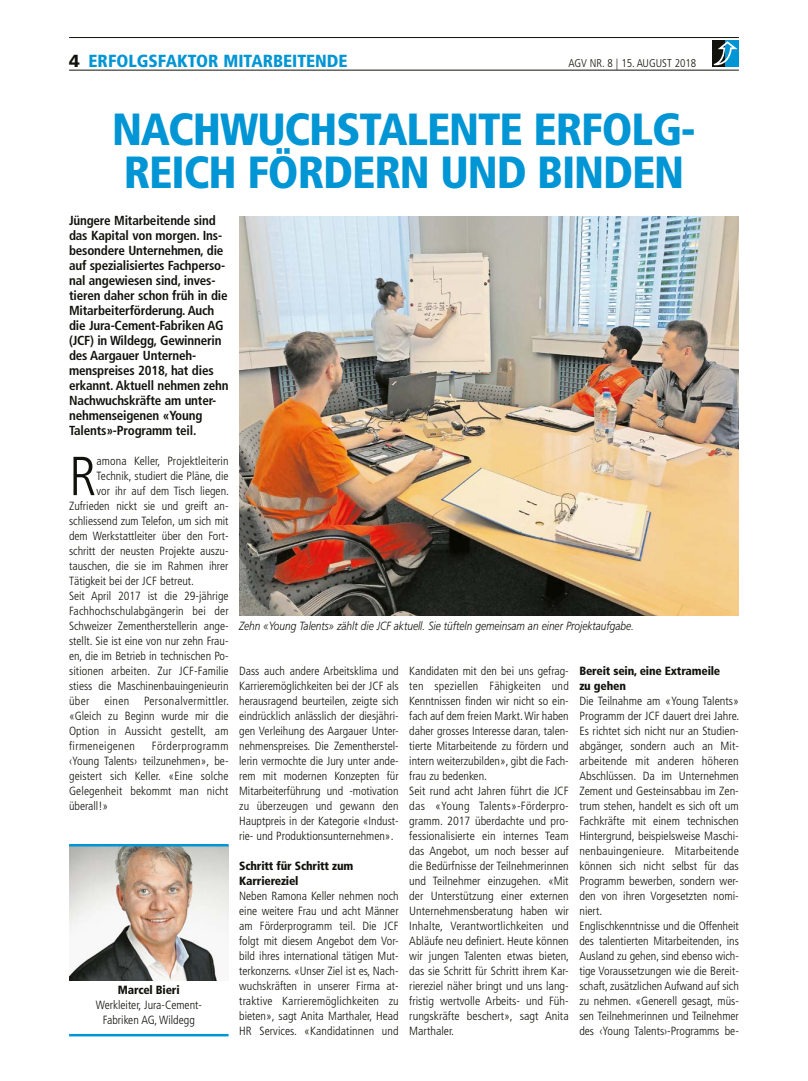
<style>
.page{position:relative;width:808px;height:1081px;background:#fff}
.page>*{position:absolute;margin:0;border:0;box-sizing:border-box;transform-origin:0 0}
.t1{font:300 condensed 54.88px "Frutiger";color:#12120d}
.t2{font:900 condensed 45px/42.5px "Frutiger";letter-spacing:-.025em;color:#0095d4}
.t3{font:900 condensed 17.5px "Frutiger";color:#0095d4}
.t4{font:700 condensed 13.12px/15px "Frutiger";letter-spacing:-.015em;color:#12120d}
.t5{font:300 condensed 11.88px/15px "Frutiger";color:#12120d;text-align:justify}
.t6{font:italic 300 11.88px "Frutiger";color:#12120d;scale:.85 1}
.t7{font:900 condensed 11.88px/15px "Frutiger";letter-spacing:-.015em;color:#12120d}
.t8{font:300 condensed 11.25px "Frutiger";color:#12120d}
.s1{font-stretch:normal;color:#12120d}
</style>
<div class="page">
<hr style="left:69px;top:70px;width:670px;height:1px;background:#12120d">
<hr style="left:69px;top:37px;width:670px;height:1px;background:#12120d">
<svg style="left:713px;top:40px;width:13px;height:27px"></svg>
<div style="left:726px;top:40px;width:13px;height:27px;background:#0095d4"></div>
<svg style="left:714px;top:41px;width:24px;height:24px"></svg>
<img style="left:239px;top:216px;width:500px;height:399px">
<img style="left:69px;top:846px;width:160px;height:134px">
<hr style="left:69px;top:844px;width:160px;height:2px;background:#0095d4">
<hr style="left:69px;top:1034px;width:160px;height:2px;background:#0095d4">
<h3 class="t3" style="left:69px;top:50px;width:280px"><span class="s1">4</span> ERFOLGSFAKTOR MITARBEITENDE</h3>
<p class="t8" style="left:568px;top:57px;width:129px">AGV NR. 8 | 15. AUGUST 2018</p>
<h2 class="t2" style="left:112px;top:108px;width:585px">NACHWUCHSTALENTE ERFOLG-<br>REICH FÖRDERN UND BINDEN</h2>
<p class="t4" style="left:69px;top:213px;width:161px">Jüngere Mitarbeitende sind das Kapital von morgen. Ins&shy;besondere Unternehmen, die auf spezialisiertes Fachperso&shy;nal angewiesen sind, inves&shy;tieren daher schon früh in die<br>Mitarbeiterförderung. Auch die Jura-Cement-Fabriken AG (JCF) in Wildegg, Gewinnerin des Aargauer Unterneh&shy;menspreises 2018, hat dies erkannt. Aktuell nehmen zehn<br>Nachwuchskräfte am unter&shy;nehmenseigenen «Young<br>Talents»-Programm teil.</p>
<h1 class="t1" style="left:69px;top:445px;width:29px">R</h1>
<p class="t5" style="left:97px;top:454px;width:134px">amona Keller, Projektleiterin</p>
<p class="t5" style="left:97px;top:469px;width:134px">Technik, studiert die Pläne, die</p>
<p class="t5" style="left:97px;top:484px;width:134px">vor ihr auf dem Tisch liegen.</p>
<p class="t5" style="left:69px;top:499px;width:161px">Zufrieden nickt sie und greift an-</p>
<p class="t5" style="left:69px;top:514px;width:161px">schliessend zum Telefon, um sich mit</p>
<p class="t5" style="left:69px;top:529px;width:161px">dem Werkstattleiter über den Fort-</p>
<p class="t5" style="left:69px;top:544px;width:161px">schritt der neusten Projekte auszu-</p>
<p class="t5" style="left:69px;top:559px;width:161px">tauschen, die sie im Rahmen ihrer</p>
<p class="t5" style="left:69px;top:574px;width:126px">Tätigkeit bei der JCF betreut.</p>
<p class="t5" style="left:69px;top:589px;width:161px">Seit April 2017 ist die 29-jährige</p>
<p class="t5" style="left:69px;top:604px;width:161px">Fachhochschulabgängerin bei der</p>
<p class="t5" style="left:69px;top:619px;width:161px">Schweizer Zementherstellerin ange-</p>
<p class="t5" style="left:69px;top:634px;width:161px">stellt. Sie ist eine von nur zehn Frau-</p>
<p class="t5" style="left:69px;top:649px;width:161px">en, die im Betrieb in technischen Po-</p>
<p class="t5" style="left:69px;top:664px;width:161px">sitionen arbeiten. Zur JCF-Familie</p>
<p class="t5" style="left:69px;top:679px;width:161px">stiess die Maschinenbauingenieurin</p>
<p class="t5" style="left:69px;top:694px;width:22px">über</p>
<p class="t5" style="left:104px;top:694px;width:26px">einen</p>
<p class="t6" style="left:239px;top:619px;width:466px">Zehn «Young Talents» zählt die JCF aktuell. Sie tüfteln gemeinsam an einer Projektaufgabe.</p>
<p class="t5" style="left:409px;top:663px;width:161px;text-align:left">Kandidaten mit den bei uns gefrag&shy;ten speziellen Fähigkeiten und Kenntnissen finden wir nicht so ein&shy;fach auf dem freien Markt. Wir haben daher grosses Interesse daran, talen&shy;tierte Mitarbeitende zu fördern und intern weiterzubilden», gibt die Fach&shy;frau zu bedenken.<br>Seit rund acht Jahren führt die JCF das «Young Talents»-Förderpro&shy;gramm. 2017 überdachte und pro&shy;fessionalisierte ein internes Team das Angebot, um noch besser auf die Bedürfnisse der Teilnehmerinnen und Teilnehmer einzugehen. «Mit der Unterstützung einer externen Unternehmensberatung haben wir Inhalte, Verantwortlichkeiten und Abläufe neu definiert. Heute können wir jungen Talenten etwas bieten, das sie Schritt für Schritt ihrem Kar&shy;riereziel näher bringt und uns lang&shy;fristig wertvolle Arbeits- und Füh&shy;rungskräfte beschert», sagt Anita Marthaler.</p>
<p class="t7" style="left:579px;top:663px;width:142px">Bereit sein, eine Extrameile zu gehen</p>
<p class="t5" style="left:239px;top:664px;width:161px">Dass auch andere Arbeitsklima und Karrieremöglichkeiten bei der JCF als herausragend beurteilen, zeigte sich eindrücklich anlässlich der diesjähri&shy;gen Verleihung des Aargauer Unter&shy;nehmenspreises. Die Zementherstel&shy;lerin vermochte die Jury unter ande&shy;rem mit modernen Konzepten für Mitarbeiterführung und -motivation zu überzeugen und gewann den Hauptpreis in der Kategorie «Indust&shy;rie- und Produktionsunternehmen».</p>
<p class="t7" style="left:239px;top:858px;width:116px">Schritt für Schritt zum<br>Karriereziel</p>
<p class="t5" style="left:239px;top:888px;width:161px">Neben Ramona Keller nehmen noch eine weitere Frau und acht Männer am Förderprogramm teil. Die JCF folgt mit diesem Angebot dem Vor&shy;bild ihres international tätigen Mut&shy;terkonzerns. «Unser Ziel ist es, Nach&shy;wuchskräften in unserer Firma at&shy;traktive Karrieremöglichkeiten zu bieten», sagt Anita Marthaler, Head HR Services. «Kandidatinnen und</p>
<p class="t5" style="left:69px;top:694px;width:161px;text-indent:75px">Personalvermittler. «Gleich zu Beginn wurde mir die Option in Aussicht gestellt, am firmeneigenen</p>
<p class="t5" style="left:579px;top:694px;width:161px;text-align:left">Die Teilnahme am «Young Talents» Programm der JCF dauert drei Jahre.<br>Es richtet sich nicht nur an Studien&shy;abgänger, sondern auch an Mit&shy;arbeitende mit anderen höheren Abschlüssen. Da im Unternehmen Zement und Gesteinsabbau im Zen&shy;trum stehen, handelt es sich oft um Fachkräfte mit einem technischen Hintergrund, beispielsweise Maschi&shy;nenbauingenieure. Mitarbeitende können sich nicht selbst für das Programm bewerben, sondern wer&shy;den von ihren Vorgesetzten nomi&shy;niert.<br>Englischkenntnisse und die Offenheit des talentierten Mitarbeitenden, ins Ausland zu gehen, sind ebenso wich&shy;tige Voraussetzungen wie die Bereit&shy;schaft, zusätzlichen Aufwand auf sich zu nehmen. «Generell gesagt, müs&shy;sen Teilnehmerinnen und Teilnehmer des ‹Young Talents›-Programms be-</p>
<p class="t5" style="left:69px;top:739px;width:161px;text-indent:83px">Förderprogramm ‹Young Talents› teilzunehmen», be&shy;geistert sich Keller. «Eine solche Gelegenheit bekommt man nicht überall!»</p>
<p class="t7" style="left:118px;top:982px;width:63px">Marcel Bieri</p>
<p class="t5" style="left:96px;top:997px;width:108px;text-align:center">Werkleiter, Jura-Cement-<br>Fabriken AG, Wildegg</p>
</div>
